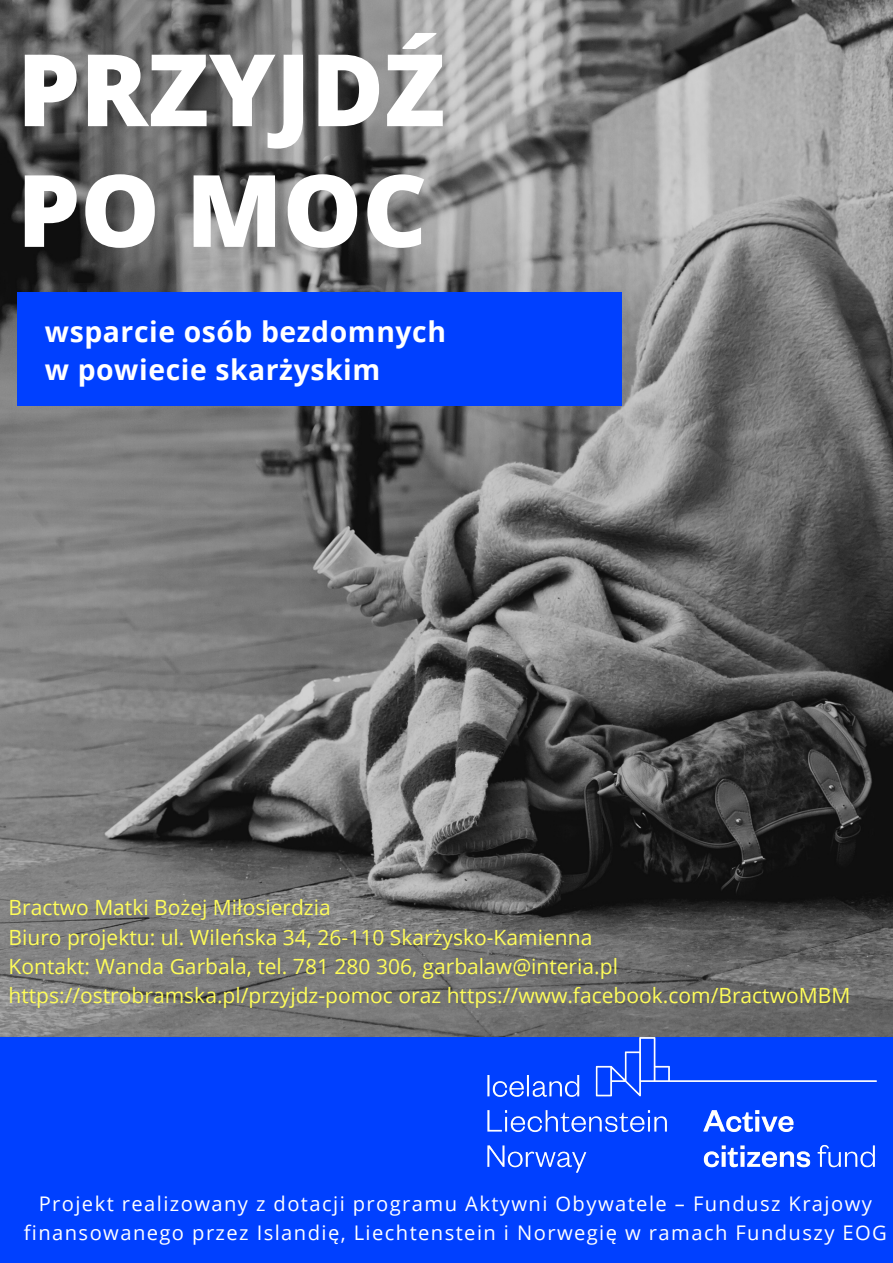
<style>
.page{position:relative;width:893px;height:1263px;background:#0040ff}
.page>*{position:absolute;margin:0;border:0;box-sizing:border-box;transform-origin:0 0}
.t1{font:800 100.05px "Open Sans";color:#fff}
.t2{font:700 28.35px "Open Sans";letter-spacing:.02em;color:#fff}
.t3{font:21px "Open Sans";color:#fffd59}
.t4{font:20.17px/29.2px "Open Sans";letter-spacing:.07em;color:#fff;text-align:center}
</style>
<div class="page">
<img style="left:0;top:0;width:893px;height:1037px">
<div style="left:17px;top:292px;width:604px;height:113px;background:#0040ff"></div>
<img style="left:487px;top:1037px;width:389px;height:136px">
<p class="t1" style="left:17px;top:19px;width:429px">PRZYJDŹ</p>
<p class="t1" style="left:17px;top:140px;width:411px">PO MOC</p>
<p class="t2" style="left:45px;top:312px;width:403px">wsparcie osób bezdomnych</p>
<p class="t2" style="left:45px;top:350px;width:337px">w powiecie skarżyskim</p>
<p class="t3" style="left:9px;top:893px;width:324px">Bractwo Matki Bożej Miłosierdzia</p>
<p class="t3" style="left:9px;top:922px;width:585px">Biuro projektu: ul. Wileńska 34, 26-110 Skarżysko-Kamienna</p>
<p class="t3" style="left:9px;top:951px;width:611px">Kontakt: Wanda Garbala, tel. 781 280 306, garbalaw@interia.pl</p>
<p class="t3" style="left:9px;top:981px;width:843px">https://ostrobramska.pl/przyjdz-pomoc oraz https://www.facebook.com/BractwoMBM</p>
<p class="t4" style="left:24px;top:1189px;width:865px">Projekt realizowany z dotacji programu Aktywni Obywatele – Fundusz Krajowy finansowanego przez Islandię, Liechtenstein i Norwegię w ramach Funduszy EOG</p>
</div>
